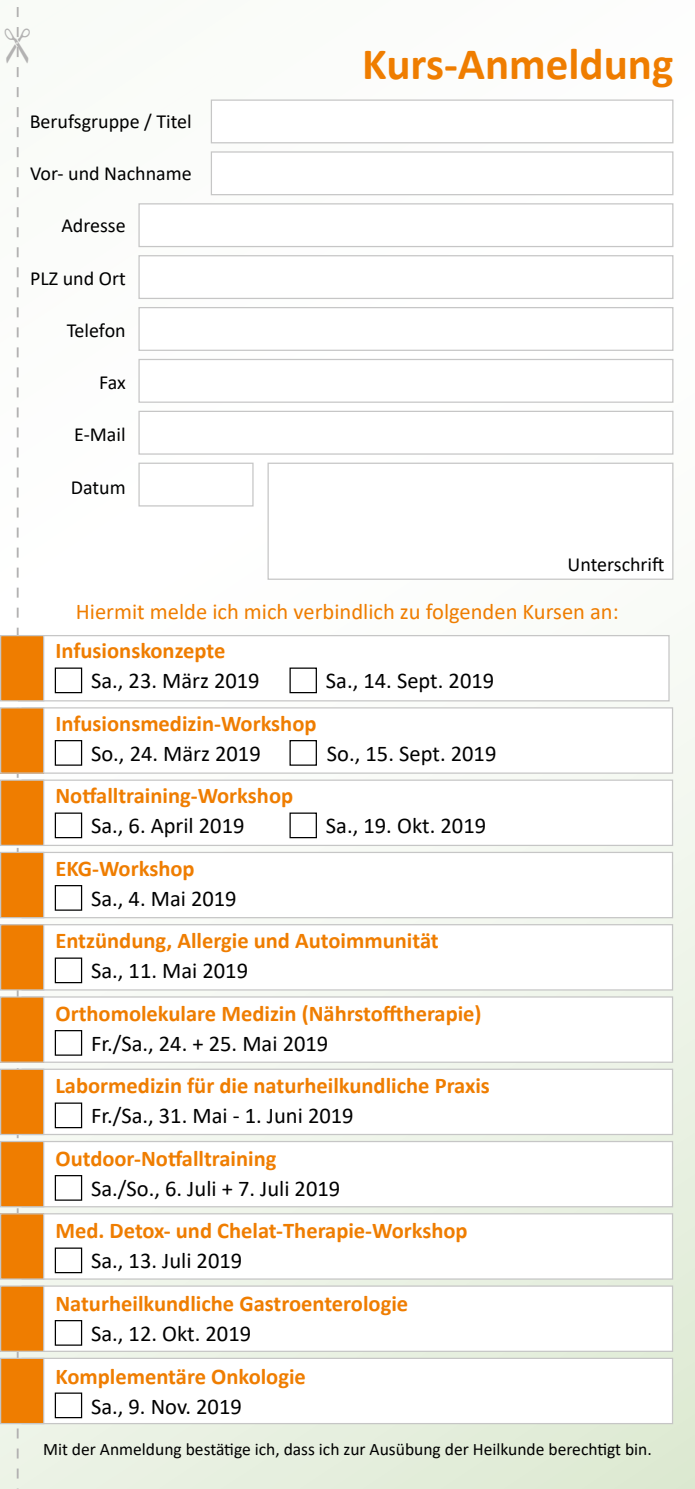
<style>
.page{position:relative;width:695px;height:1489px;background:#fff}
.page>*{position:absolute;margin:0;border:0;box-sizing:border-box;transform-origin:0 0}
.t1{font:700 45px "Calibri";color:#ef7d00}
.t2{font:700 22.5px "Calibri";color:#ef7d00}
.t3{font:22.5px "Calibri";color:#000}
.t4{font:22.5px "Calibri";color:#ef7d00}
.t5{font:20px "Calibri";color:#000}
.t6{font:17.5px "Calibri";color:#000}
</style>
<div class="page">
<div style="left:0;top:0;width:694px;height:1488px;background:linear-gradient(to bottom,#fff,#e3edda)"></div>
<div style="left:18px;top:635px;width:651px;height:66px;background:#fff;border:1px solid #c6c6c6"></div>
<div style="left:1px;top:635px;width:43px;height:65px;background:#ef7d00"></div>
<div style="left:0;top:635px;width:44px;height:66px;border:1px solid #c6c6c6"></div>
<div style="left:22px;top:851px;width:651px;height:67px;background:#fff;border:1px solid #c6c6c6"></div>
<div style="left:1px;top:852px;width:43px;height:65px;background:#ef7d00"></div>
<div style="left:0;top:851px;width:44px;height:67px;border:1px solid #c6c6c6"></div>
<div style="left:22px;top:1068px;width:651px;height:67px;background:#fff;border:1px solid #c6c6c6"></div>
<div style="left:1px;top:1069px;width:43px;height:65px;background:#ef7d00"></div>
<div style="left:0;top:1068px;width:44px;height:67px;border:1px solid #c6c6c6"></div>
<div style="left:22px;top:707px;width:651px;height:66px;background:#fff;border:1px solid #c6c6c6"></div>
<div style="left:1px;top:708px;width:43px;height:65px;background:#ef7d00"></div>
<div style="left:0;top:707px;width:44px;height:66px;border:1px solid #c6c6c6"></div>
<div style="left:22px;top:924px;width:651px;height:66px;background:#fff;border:1px solid #c6c6c6"></div>
<div style="left:1px;top:924px;width:43px;height:65px;background:#ef7d00"></div>
<div style="left:0;top:924px;width:44px;height:66px;border:1px solid #c6c6c6"></div>
<div style="left:22px;top:1140px;width:651px;height:67px;background:#fff;border:1px solid #c6c6c6"></div>
<div style="left:1px;top:1141px;width:43px;height:65px;background:#ef7d00"></div>
<div style="left:0;top:1140px;width:44px;height:67px;border:1px solid #c6c6c6"></div>
<div style="left:22px;top:1285px;width:651px;height:66px;background:#fff;border:1px solid #c6c6c6"></div>
<div style="left:1px;top:1285px;width:43px;height:66px;background:#ef7d00"></div>
<div style="left:0;top:1285px;width:44px;height:66px;border:1px solid #c6c6c6"></div>
<div style="left:22px;top:779px;width:651px;height:67px;background:#fff;border:1px solid #c6c6c6"></div>
<div style="left:1px;top:780px;width:43px;height:65px;background:#ef7d00"></div>
<div style="left:0;top:779px;width:44px;height:67px;border:1px solid #c6c6c6"></div>
<div style="left:22px;top:996px;width:651px;height:66px;background:#fff;border:1px solid #c6c6c6"></div>
<div style="left:1px;top:996px;width:43px;height:66px;background:#ef7d00"></div>
<div style="left:0;top:996px;width:44px;height:66px;border:1px solid #c6c6c6"></div>
<div style="left:22px;top:1213px;width:651px;height:66px;background:#fff;border:1px solid #c6c6c6"></div>
<div style="left:1px;top:1213px;width:43px;height:65px;background:#ef7d00"></div>
<div style="left:0;top:1213px;width:44px;height:66px;border:1px solid #c6c6c6"></div>
<div style="left:22px;top:1357px;width:651px;height:66px;background:#fff;border:1px solid #c6c6c6"></div>
<div style="left:1px;top:1358px;width:43px;height:65px;background:#ef7d00"></div>
<div style="left:0;top:1357px;width:44px;height:66px;border:1px solid #c6c6c6"></div>
<div style="left:55px;top:667px;width:27px;height:26px;border:1px solid #000"></div>
<div style="left:55px;top:957px;width:27px;height:26px;border:1px solid #000"></div>
<div style="left:55px;top:1247px;width:27px;height:26px;border:1px solid #000"></div>
<div style="left:289px;top:740px;width:28px;height:25px;border:1px solid #000"></div>
<div style="left:55px;top:812px;width:27px;height:26px;border:1px solid #000"></div>
<div style="left:55px;top:1102px;width:27px;height:26px;border:1px solid #000"></div>
<div style="left:289px;top:667px;width:28px;height:26px;border:1px solid #000"></div>
<div style="left:55px;top:1392px;width:27px;height:25px;border:1px solid #000"></div>
<div style="left:55px;top:740px;width:27px;height:25px;border:1px solid #000"></div>
<div style="left:55px;top:1029px;width:27px;height:26px;border:1px solid #000"></div>
<div style="left:55px;top:1319px;width:27px;height:26px;border:1px solid #000"></div>
<div style="left:289px;top:812px;width:28px;height:26px;border:1px solid #000"></div>
<div style="left:55px;top:885px;width:27px;height:25px;border:1px solid #000"></div>
<div style="left:55px;top:1174px;width:27px;height:26px;border:1px solid #000"></div>
<div style="left:211px;top:151px;width:462px;height:44px;background:#fff;border:1px solid #c6c6c6"></div>
<div style="left:211px;top:99px;width:462px;height:44px;background:#fff;border:1px solid #c6c6c6"></div>
<div style="left:138px;top:203px;width:535px;height:44px;background:#fff;border:1px solid #c6c6c6"></div>
<div style="left:138px;top:255px;width:535px;height:44px;background:#fff;border:1px solid #c6c6c6"></div>
<div style="left:138px;top:307px;width:535px;height:44px;background:#fff;border:1px solid #c6c6c6"></div>
<div style="left:138px;top:359px;width:535px;height:44px;background:#fff;border:1px solid #c6c6c6"></div>
<div style="left:138px;top:411px;width:535px;height:43px;background:#fff;border:1px solid #c6c6c6"></div>
<div style="left:267px;top:462px;width:406px;height:118px;background:#fff;border:1px solid #c6c6c6"></div>
<div style="left:138px;top:462px;width:115px;height:44px;background:#fff;border:1px solid #c6c6c6"></div>
<svg style="left:5px;top:0;width:26px;height:1488px"></svg>
<p class="t5" style="left:30px;top:107px;width:163px">Berufsgruppe / Titel</p>
<p class="t5" style="left:30px;top:159px;width:163px">Vor- und Nachname</p>
<p class="t5" style="left:61px;top:212px;width:66px">Adresse</p>
<p class="t5" style="left:30px;top:264px;width:97px">PLZ und Ort</p>
<p class="t5" style="left:67px;top:316px;width:61px">Telefon</p>
<p class="t5" style="left:99px;top:368px;width:28px">Fax</p>
<p class="t5" style="left:74px;top:421px;width:53px">E-Mail</p>
<p class="t5" style="left:71px;top:473px;width:56px">Datum</p>
<h1 class="t1" style="left:362px;top:32px;width:312px">Kurs-Anmeldung</h1>
<p class="t5" style="left:567px;top:550px;width:98px">Unterschrift</p>
<p class="t4" style="left:76px;top:595px;width:544px">Hiermit melde ich mich verbindlich zu folgenden Kursen an:</p>
<p class="t2" style="left:55px;top:634px;width:171px">Infusionskonzepte</p>
<p class="t3" style="left:91px;top:665px;width:170px">Sa., 23. März 2019</p>
<p class="t3" style="left:326px;top:665px;width:170px">Sa., 14. Sept. 2019</p>
<p class="t2" style="left:55px;top:707px;width:262px">Infusionsmedizin-Workshop</p>
<p class="t3" style="left:91px;top:737px;width:171px">So., 24. März 2019</p>
<p class="t3" style="left:327px;top:737px;width:171px">So., 15. Sept. 2019</p>
<p class="t2" style="left:55px;top:779px;width:239px">Notfalltraining-Workshop</p>
<p class="t3" style="left:91px;top:810px;width:155px">Sa., 6. April 2019</p>
<p class="t3" style="left:326px;top:810px;width:162px">Sa., 19. Okt. 2019</p>
<p class="t2" style="left:55px;top:852px;width:141px">EKG-Workshop</p>
<p class="t3" style="left:91px;top:882px;width:147px">Sa., 4. Mai 2019</p>
<p class="t2" style="left:55px;top:924px;width:384px">Entzündung, Allergie und Autoimmunität</p>
<p class="t3" style="left:91px;top:955px;width:158px">Sa., 11. Mai 2019</p>
<p class="t2" style="left:55px;top:997px;width:427px">Orthomolekulare Medizin (Nährstofftherapie)</p>
<p class="t3" style="left:91px;top:1027px;width:239px">Fr./Sa., 24. + 25. Mai 2019</p>
<p class="t2" style="left:55px;top:1069px;width:436px">Labormedizin für die naturheilkundliche Praxis</p>
<p class="t3" style="left:91px;top:1100px;width:264px">Fr./Sa., 31. Mai - 1. Juni 2019</p>
<p class="t2" style="left:55px;top:1142px;width:222px">Outdoor-Notfalltraining</p>
<p class="t3" style="left:91px;top:1172px;width:251px">Sa./So., 6. Juli + 7. Juli 2019</p>
<p class="t2" style="left:55px;top:1214px;width:413px">Med. Detox- und Chelat-Therapie-Workshop</p>
<p class="t3" style="left:91px;top:1245px;width:153px">Sa., 13. Juli 2019</p>
<p class="t2" style="left:55px;top:1287px;width:354px">Naturheilkundliche Gastroenterologie</p>
<p class="t3" style="left:91px;top:1317px;width:162px">Sa., 12. Okt. 2019</p>
<p class="t2" style="left:55px;top:1359px;width:252px">Komplementäre Onkologie</p>
<p class="t3" style="left:91px;top:1390px;width:152px">Sa., 9. Nov. 2019</p>
<p class="t6" style="left:43px;top:1437px;width:610px">Mit der Anmeldung bestätige ich, dass ich zur Ausübung der Heilkunde berechtigt bin.</p>
</div>
